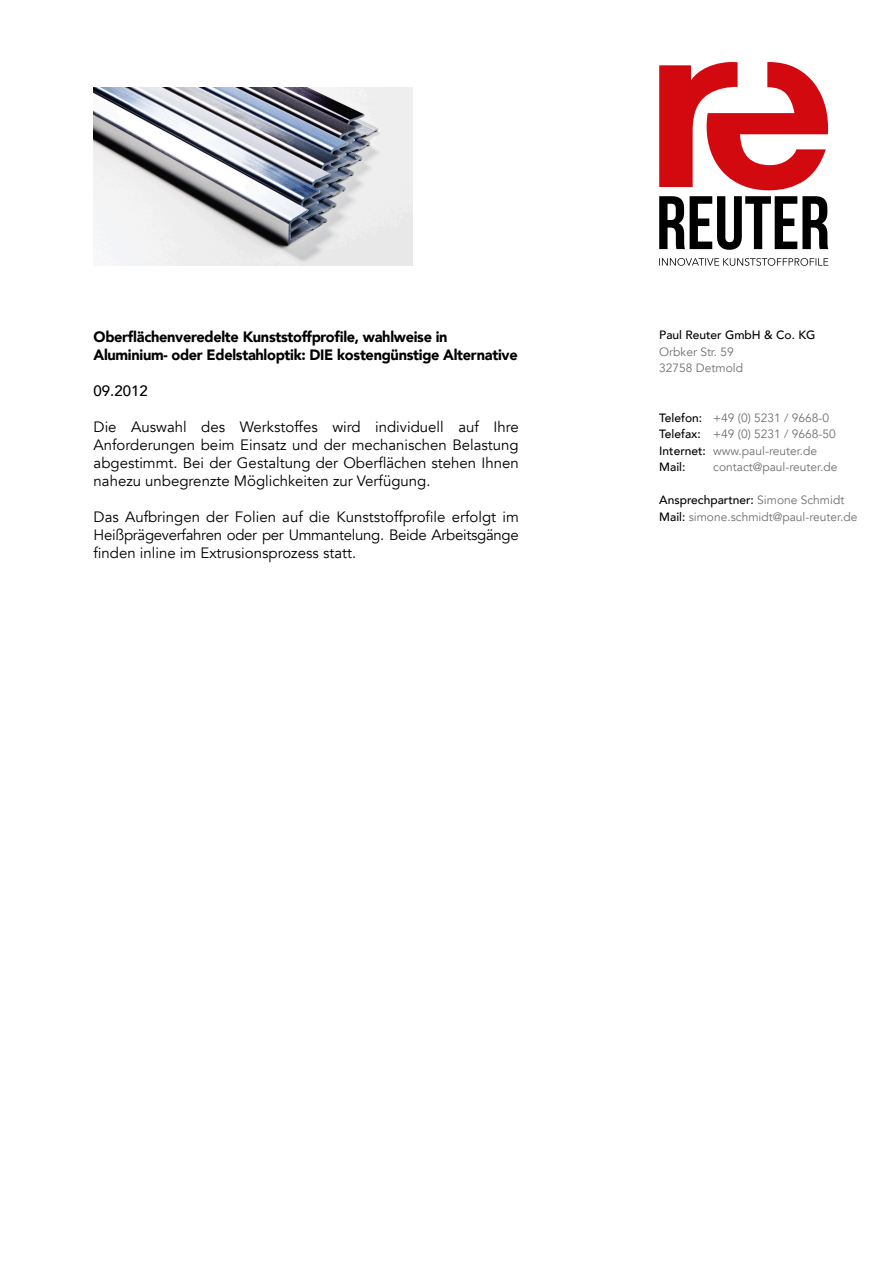
<style>
.page{position:relative;width:893px;height:1263px;background:#fff}
.page>*{position:absolute;margin:0;border:0;box-sizing:border-box;transform-origin:0 0}
.t1{font:15px/18px "Avenir";color:#000;text-align:justify}
.t2{font:900 15px/18px "Avenir";letter-spacing:-.02em;color:#000}
.t3{font:500 15px "Avenir";color:#000}
.t4{font:12px "Avenir";color:#6f6f6f}
.t5{font:500 12px "Avenir";color:#000}
.s1{font-weight:500;color:#000}
.s2{font-weight:400;color:#6f6f6f}
</style>
<div class="page">
<svg style="left:659px;top:62px;width:169px;height:128px"></svg>
<svg style="left:659px;top:258px;width:169px;height:8px"></svg>
<svg style="left:659px;top:196px;width:169px;height:54px"></svg>
<img style="left:94px;top:88px;width:318px;height:178px">
<p class="t2" style="left:94px;top:328px;width:426px">Oberflächenveredelte Kunststoffprofile, wahlweise in<br>Aluminium- oder Edelstahloptik: DIE kostengünstige Alternative</p>
<p class="t3" style="left:94px;top:378px;width:56px">09.2012</p>
<p class="t1" style="left:94px;top:419px;width:427px">Die Auswahl des Werkstoffes wird individuell auf Ihre Anforderungen beim Einsatz und der mechanischen Belastung abgestimmt. Bei der Gestaltung der Oberflächen stehen Ihnen nahezu unbegrenzte Möglichkeiten zur Verfügung.</p>
<p class="t1" style="left:94px;top:509px;width:427px">Das Aufbringen der Folien auf die Kunststoffprofile erfolgt im Heißprägeverfahren oder per Ummantelung. Beide Arbeitsgänge finden inline im Extrusionsprozess statt.</p>
<p class="t5" style="left:659px;top:325px;width:158px">Paul Reuter GmbH &amp; Co. KG</p>
<p class="t4" style="left:659px;top:345px;width:76px">Orbker Str. 59</p>
<p class="t4" style="left:659px;top:361px;width:85px">32758 Detmold</p>
<p class="t4" style="left:659px;top:411px;width:172px"><span class="s1">Telefon:</span> +49 (0) 5231 / 9668-0</p>
<p class="t4" style="left:659px;top:427px;width:178px"><span class="s1">Telefax:</span> +49 (0) 5231 / 9668-50</p>
<p class="t4" style="left:659px;top:444px;width:159px"><span class="s1">Internet:</span> www.paul-reuter.de</p>
<p class="t5" style="left:659px;top:457px;width:28px">Mail:</p>
<p class="t4" style="left:713px;top:460px;width:126px">contact@paul-reuter.de</p>
<p class="t5" style="left:659px;top:490px;width:187px">Ansprechpartner: <span class="s2">Simone Schmidt</span></p>
<p class="t4" style="left:659px;top:510px;width:200px"><span class="s1">Mail:</span> simone.schmidt@paul-reuter.de</p>
</div>
